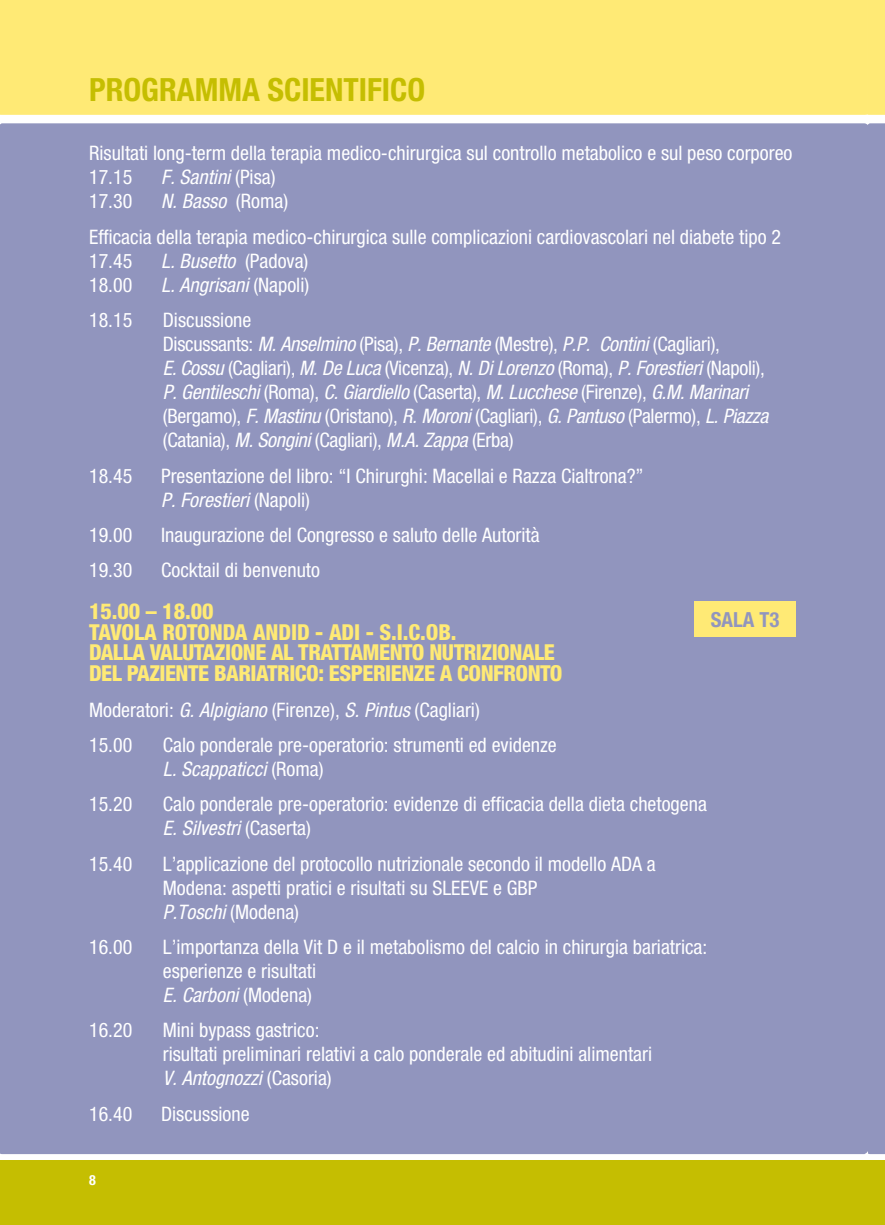
<style>
.page{position:relative;width:885px;height:1225px;background:#fff}
.page>*{position:absolute;margin:0;border:0;box-sizing:border-box;transform-origin:0 0}
.t1{font:700 condensed 32px "Helvetica Neue";color:#c5be01}
.t2{font:800 condensed 22px/20.8px "Helvetica Neue";letter-spacing:-.02em;color:#ffea75}
.t3{font:700 condensed 20.8px "Helvetica Neue";color:#9195be}
.t4{font:condensed 20px/24px "Helvetica Neue";color:#fff}
.t5{font:italic condensed 20px "Helvetica Neue";color:#fff}
.t6{font:700 condensed 14px "Helvetica Neue";color:#fff}
.s1{font-style:normal}
.s2{font-style:italic}
</style>
<div class="page">
<div style="left:0;top:123px;width:867px;height:1031px;background:#9195be"></div>
<div style="left:867px;top:123px;width:17px;height:1031px;background:#9195be"></div>
<div style="left:0;top:0;width:867px;height:115px;background:#ffea75"></div>
<div style="left:867px;top:0;width:17px;height:115px;background:#ffea75"></div>
<div style="left:0;top:1159px;width:867px;height:65px;background:#c5be01"></div>
<div style="left:867px;top:1159px;width:17px;height:65px;background:#c5be01"></div>
<div style="left:694px;top:602px;width:101px;height:35px;background:#ffea75"></div>
<h1 class="t1" style="left:89px;top:71px;width:337px">PROGRAMMA SCIENTIFICO</h1>
<p class="t4" style="left:89px;top:141px;width:704px">Risultati long-term della terapia medico-chirurgica sul controllo metabolico e sul peso corporeo<br>17.15</p>
<p class="t5" style="left:161px;top:166px;width:116px">F. Santini <span class="s1">(Pisa)</span></p>
<p class="t4" style="left:89px;top:183px;width:693px;line-height:35.4px;text-indent:72px"><span class="s2">N. Basso</span> (Roma)<br>Efficacia della terapia medico-chirurgica sulle complicazioni cardiovascolari nel diabete tipo 2</p>
<p class="t4" style="left:89px;top:248px;width:45px">17.45</p>
<p class="t5" style="left:161px;top:249px;width:149px">L. Busetto <span class="s1">(Padova)</span></p>
<p class="t4" style="left:89px;top:272px;width:45px">18.00</p>
<p class="t5" style="left:161px;top:273px;width:150px">L. Angrisani <span class="s1">(Napoli)</span></p>
<p class="t4" style="left:89px;top:308px;width:45px">18.15</p>
<p class="t4" style="left:163px;top:308px;width:607px">Discussione<br>Discussants: <span class="s2">M. Anselmino</span> (Pisa), <span class="s2">P. Bernante</span> (Mestre), <span class="s2">P.P. Contini</span> (Cagliari),<br><span class="s2">E. Cossu</span> (Cagliari), <span class="s2">M. De Luca</span> (Vicenza), <span class="s2">N. Di Lorenzo</span> (Roma), <span class="s2">P. Forestieri</span> (Napoli), <span class="s2">P. Gentileschi</span> (Roma), <span class="s2">C. Giardiello</span> (Caserta), <span class="s2">M. Lucchese</span> (Firenze), <span class="s2">G.M. Marinari </span>(Bergamo), <span class="s2">F. Mastinu</span> (Oristano), <span class="s2">R. Moroni</span> (Cagliari), <span class="s2">G. Pantuso</span> (Palermo), <span class="s2">L. Piazza </span>(Catania), <span class="s2">M. Songini</span> (Cagliari), <span class="s2">M.A. Zappa</span> (Erba)</p>
<p class="t4" style="left:89px;top:463px;width:45px">18.45</p>
<p class="t4" style="left:161px;top:463px;width:484px">Presentazione del libro: “I Chirurghi: Macellai e Razza Cialtrona?”<br><span class="s2">P. Forestieri</span> (Napoli)</p>
<p class="t4" style="left:89px;top:523px;width:45px">19.00</p>
<p class="t4" style="left:161px;top:523px;width:380px">Inaugurazione del Congresso e saluto delle Autorità</p>
<p class="t4" style="left:89px;top:558px;width:45px">19.30</p>
<p class="t4" style="left:161px;top:558px;width:160px">Cocktail di benvenuto</p>
<p class="t2" style="left:89px;top:600px;width:475px">15.00 – 18.00<br>TAVOLA ROTONDA ANDID - ADI - S.I.C.OB.<br>DALLA VALUTAZIONE AL TRATTAMENTO NUTRIZIONALE DEL PAZIENTE BARIATRICO: ESPERIENZE A CONFRONTO</p>
<p class="t4" style="left:89px;top:691px;width:392px;line-height:35.4px">Moderatori: <span class="s2">G. Alpigiano</span> (Firenze), <span class="s2">S. Pintus</span> (Cagliari)<br>15.00</p>
<p class="t4" style="left:89px;top:189px;width:45px">17.30</p>
<p class="t3" style="left:710px;top:607px;width:70px">SALA T3</p>
<p class="t4" style="left:163px;top:733px;width:395px">Calo ponderale pre-operatorio: strumenti ed evidenze<br><span class="s2">L. Scappaticci</span> (Roma)</p>
<p class="t4" style="left:89px;top:792px;width:45px">15.20</p>
<p class="t4" style="left:163px;top:792px;width:545px">Calo ponderale pre-operatorio: evidenze di efficacia della dieta chetogena<br><span class="s2">E. Silvestri</span> (Caserta)</p>
<p class="t4" style="left:89px;top:851px;width:45px">15.40</p>
<p class="t4" style="left:163px;top:851px;width:494px">L’applicazione del protocollo nutrizionale secondo il modello ADA a<br>Modena: aspetti pratici e risultati su SLEEVE e GBP<br><span class="s2">P.Toschi</span> (Modena)</p>
<p class="t4" style="left:89px;top:935px;width:45px">16.00</p>
<p class="t4" style="left:163px;top:935px;width:546px">L’importanza della Vit D e il metabolismo del calcio in chirurgia bariatrica: esperienze e risultati<br><span class="s2">E. Carboni</span> (Modena)</p>
<p class="t4" style="left:89px;top:1018px;width:45px">16.20</p>
<p class="t4" style="left:163px;top:1018px;width:490px">Mini bypass gastrico:<br>risultati preliminari relativi a calo ponderale ed abitudini alimentari<br><span class="s2">V. Antognozzi</span> (Casoria)</p>
<p class="t4" style="left:89px;top:1101px;width:45px">16.40</p>
<p class="t4" style="left:161px;top:1101px;width:90px">Discussione</p>
<p class="t6" style="left:89px;top:1171px;width:8px">8</p>
</div>
